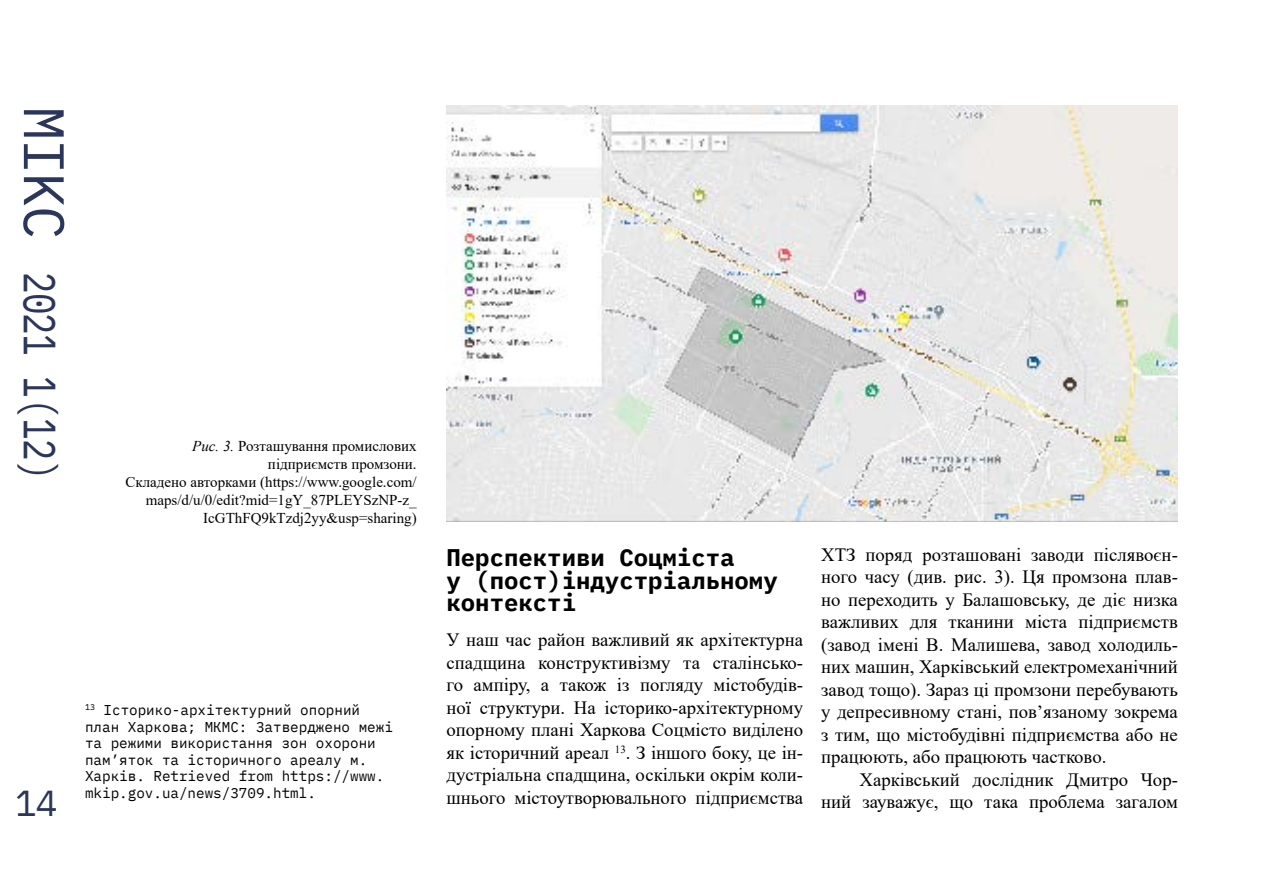
<style>
.page{position:relative;width:1263px;height:893px;background:#fff}
.page>*{position:absolute;margin:0;border:0;box-sizing:border-box;transform-origin:0 0}
.t1{font:45px "IBM Plex Mono";letter-spacing:-.02em;color:#2c365a;scale:.8 1}
.t2{font:36px "IBM Plex Mono";color:#2c365a}
.t3{font:700 24px/22.5px "IBM Plex Mono";color:#000}
.t4{font:18.75px/22.5px "Times New Roman";color:#000;text-align:justify}
.t5{font:15px/18px "Times New Roman";color:#000;text-align:right}
.t6{font:14.25px/16.5px "IBM Plex Mono";color:#000}
.s1{font-size:57px}
.s2{font-style:italic}
</style>
<div class="page">
<img style="left:446px;top:105px;width:732px;height:417px">
<h1 class="t1" style="left:74px;top:106px;width:470px;rotate:90deg"><span class="s1">МІKC</span> 2021 1(12)</h1>
<p class="t5" style="left:125px;top:436px;width:293px"><span class="s2">Рис. 3.</span> Розташування промислових підприємств промзони.<br>Складено авторками (https://www.google.com/ maps/d/u/0/edit?mid=1gY_87PLEYSzNP-z_ IcGThFQ9kTzdj2yy&amp;usp=sharing)</p>
<h2 class="t2" style="left:15px;top:776px;width:44px">14</h2>
<p class="t6" style="left:85px;top:701px;width:309px"><sup>13</sup> Історико-архітектурний опорний план Харкова; МКМС: Затверджено межі та режими використання зон охорони пам’яток та історичного ареалу м.<br>Харків. Retrieved from https://www. mkip.gov.ua/news/3709.html.</p>
<p class="t3" style="left:446px;top:544px;width:333px">Перспективи Соцміста<br>у (пост)індустріальному контексті</p>
<p class="t4" style="left:446px;top:628px;width:358px">У наш час район важливий як архітектурна спадщина конструктивізму та сталінсько&shy;го ампіру, а також із погляду містобудів&shy;ної структури. На історико-архітектурному опорному плані Харкова Соцмісто виділено як історичний ареал <sup>13</sup>. З іншого боку, це ін&shy;дустріальна спадщина, оскільки окрім коли&shy;шнього містоутворювального підприємства</p>
<p class="t4" style="left:821px;top:542px;width:358px">ХТЗ поряд розташовані заводи післявоєн&shy;ного часу (див. рис. 3). Ця промзона плав&shy;но переходить у Балашовську, де діє низка важливих для тканини міста підприємств (завод імені В. Малишева, завод холодиль&shy;них машин, Харківський електромеханічний завод тощо). Зараз ці промзони перебувають у депресивному стані, пов’язаному зокрема з тим, що містобудівні підприємства або не працюють, або працюють частково.</p>
<p class="t4" style="left:821px;top:767px;width:358px;text-align:right">Харківський дослідник Дмитро Чор-<br>ний зауважує, що така проблема загалом</p>
</div>
